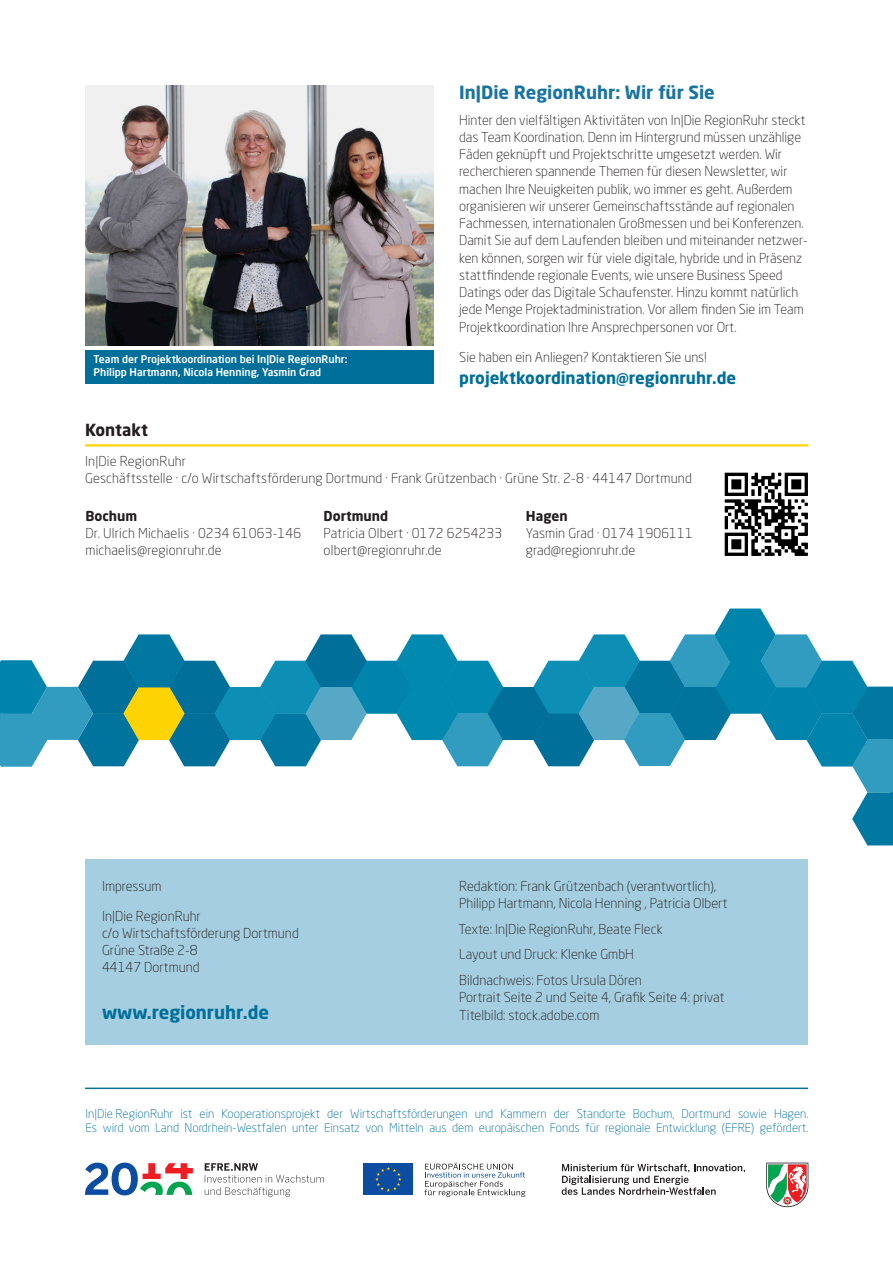
<style>
.page{position:relative;width:893px;height:1263px;background:#fff}
.page>*{position:absolute;margin:0;border:0;box-sizing:border-box;transform-origin:0 0}
.Überschriften{font:700 18px "Neo Sans Std";color:#1974a1}
.t1{font:700 18px "Neo Sans Std";color:#006f9a}
.Grundschrift_9_11_5{font:700 16.5px "Neo Sans Std";color:#006f9a}
.t2{font:700 16.5px "Neo Sans Std";color:#231f20}
.Grundschrift_9_11_5-2{font:300 13.5px/17.2px "Neo Sans Std";color:#231f20}
.Grundschrift_9_11_5-3{font:700 13.5px "Neo Sans Std";color:#231f20}
.t3{font:300 12px "Neo Sans Std";color:#006f9a}
.t4{font:500 10.5px/13.5px "Neo Sans Pro";color:#fff}
</style>
<div class="page">
<svg style="left:0;top:608px;width:893px;height:237px"></svg>
<hr style="left:85px;top:1087px;width:723px;height:2px;background:#006f9a">
<svg style="left:766px;top:1162px;width:42px;height:45px"></svg>
<svg style="left:562px;top:1164px;width:183px;height:31px"></svg>
<svg style="left:85px;top:1162px;width:108px;height:33px"></svg>
<svg style="left:205px;top:1163px;width:119px;height:34px"></svg>
<div style="left:363px;top:1163px;width:50px;height:32px;background:#0d4da1"></div>
<svg style="left:375px;top:1167px;width:27px;height:25px"></svg>
<svg style="left:424px;top:1162px;width:101px;height:35px"></svg>
<div style="left:85px;top:859px;width:723px;height:186px;background:#a5cee1"></div>
<hr style="left:85px;top:444px;width:723px;height:2px;background:#fed304">
<img style="left:724px;top:472px;width:84px;height:84px">
<div style="left:85px;top:350px;width:349px;height:34px;background:#006f9a"></div>
<img style="left:85px;top:85px;width:349px;height:260px">
<p class="t4" style="left:94px;top:352px;width:256px">Team der Projektkoordination bei In|Die RegionRuhr:<br>Philipp Hartmann, Nicola Henning, Yasmin Grad</p>
<p class="Überschriften" style="left:459px;top:81px;width:257px">In|Die RegionRuhr: Wir für Sie</p>
<p class="Grundschrift_9_11_5-2" style="left:459px;top:111px;width:350px">Hinter den vielfältigen Aktivitäten von In|Die RegionRuhr steckt das Team Koordination. Denn im Hintergrund müssen unzählige Fäden geknüpft und Projektschritte umgesetzt werden. Wir recherchieren spannende Themen für diesen Newsletter, wir machen Ihre Neuigkeiten publik, wo immer es geht. Außerdem organisieren wir unserer Gemeinschaftsstände auf regionalen Fachmessen, internationalen Großmessen und bei Konferenzen.<br>Damit Sie auf dem Laufenden bleiben und miteinander netzwer&shy;ken können, sorgen wir für viele digitale, hybride und in Präsenz stattfindende regionale Events, wie unsere Business Speed Datings oder das Digitale Schaufenster. Hinzu kommt natürlich jede Menge Projektadministration. Vor allem finden Sie im Team Projektkoordination Ihre Ansprechpersonen vor Ort.</p>
<p class="Grundschrift_9_11_5-2" style="left:459px;top:348px;width:249px">Sie haben ein Anliegen? Kontaktieren Sie uns!</p>
<p class="Grundschrift_9_11_5" style="left:459px;top:367px;width:279px">projektkoordination@regionruhr.de</p>
<p class="t2" style="left:85px;top:419px;width:65px">Kontakt</p>
<p class="Grundschrift_9_11_5-2" style="left:85px;top:452px;width:608px">In|Die RegionRuhr<br>Geschäftsstelle · c/o Wirtschaftsförderung Dortmund · Frank Grützenbach · Grüne Str. 2-8 · 44147 Dortmund</p>
<p class="Grundschrift_9_11_5-3" style="left:86px;top:507px;width:53px">Bochum</p>
<p class="Grundschrift_9_11_5-2" style="left:86px;top:524px;width:217px">Dr. Ulrich Michaelis · 0234 61063-146</p>
<p class="Grundschrift_9_11_5-2" style="left:86px;top:542px;width:138px">michaelis@regionruhr.de</p>
<p class="Grundschrift_9_11_5-3" style="left:324px;top:507px;width:66px">Dortmund</p>
<p class="Grundschrift_9_11_5-2" style="left:324px;top:524px;width:180px">Patricia Olbert · 0172 6254233</p>
<p class="Grundschrift_9_11_5-2" style="left:324px;top:542px;width:120px">olbert@regionruhr.de</p>
<p class="Grundschrift_9_11_5-3" style="left:526px;top:507px;width:43px">Hagen</p>
<p class="Grundschrift_9_11_5-2" style="left:526px;top:524px;width:169px">Yasmin Grad · 0174 1906111</p>
<p class="Grundschrift_9_11_5-2" style="left:526px;top:542px;width:111px">grad@regionruhr.de</p>
<p class="Grundschrift_9_11_5-2" style="left:102px;top:877px;width:61px">Impressum</p>
<p class="Grundschrift_9_11_5-2" style="left:102px;top:907px;width:198px">In|Die RegionRuhr<br>c/o Wirtschaftsförderung Dortmund<br>Grüne Straße 2-8<br>44147 Dortmund</p>
<p class="t1" style="left:102px;top:1001px;width:168px">www.regionruhr.de</p>
<p class="Grundschrift_9_11_5-2" style="left:459px;top:877px;width:270px">Redaktion: Frank Grützenbach (verantwortlich),<br>Philipp Hartmann, Nicola Henning , Patricia Olbert</p>
<p class="Grundschrift_9_11_5-2" style="left:458px;top:920px;width:206px">Texte: In|Die RegionRuhr, Beate Fleck</p>
<p class="Grundschrift_9_11_5-2" style="left:459px;top:946px;width:176px">Layout und Druck: Klenke GmbH</p>
<p class="Grundschrift_9_11_5-2" style="left:459px;top:971px;width:267px">Bildnachweis: Fotos Ursula Dören<br>Portrait Seite 2 und Seite 4, Grafik Seite 4: privat<br>Titelbild: stock.adobe.com</p>
<p class="t3" style="left:86px;top:1106px;width:724px">In|Die RegionRuhr ist ein Kooperationsprojekt der Wirtschaftsförderungen und Kammern der Standorte Bochum, Dortmund sowie Hagen.</p>
<p class="t3" style="left:86px;top:1121px;width:724px">Es wird vom Land Nordrhein-Westfalen unter Einsatz von Mitteln aus dem europäischen Fonds für regionale Entwicklung (EFRE) gefördert.</p>
</div>
